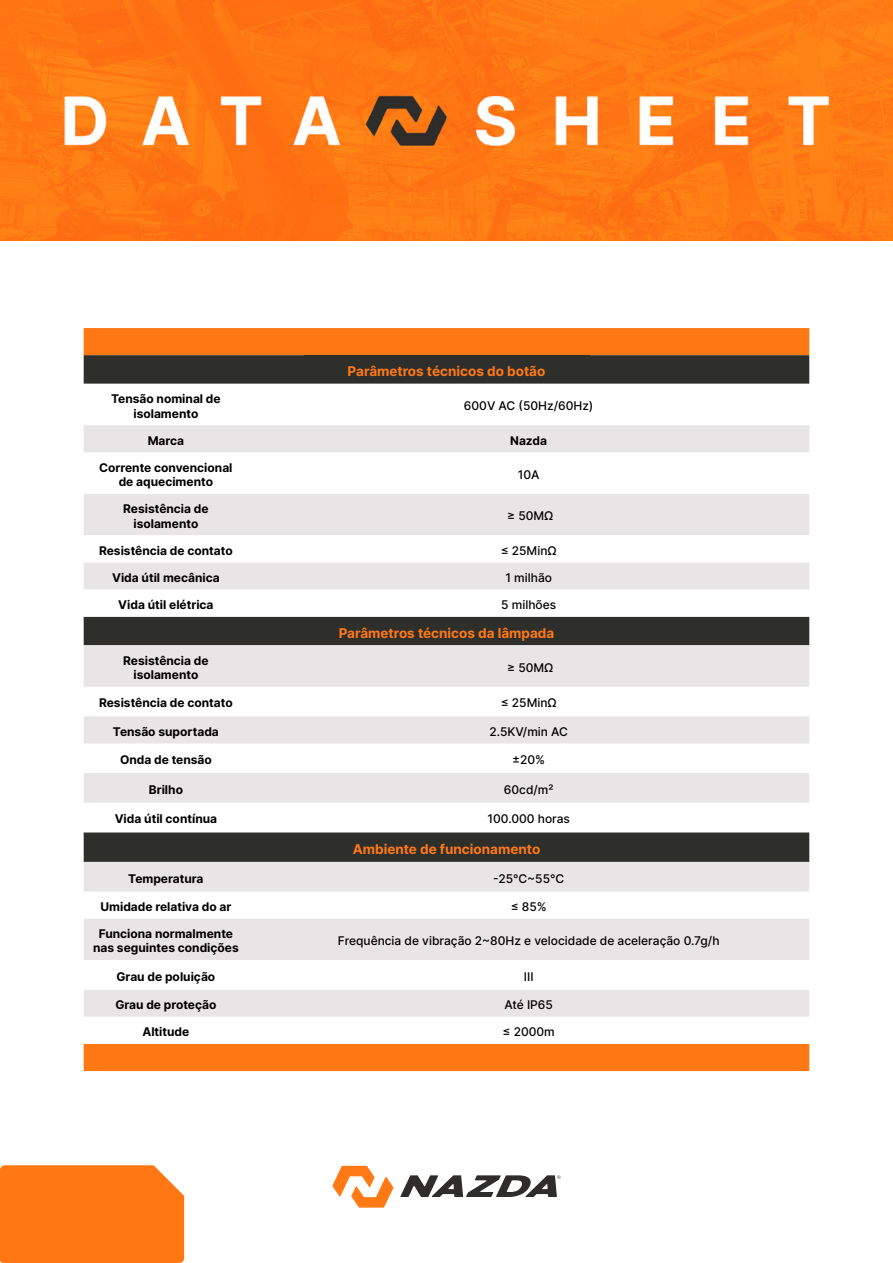
<style>
.page{position:relative;width:893px;height:1263px;background:#fff}
.page>*{position:absolute;margin:0;border:0;box-sizing:border-box;transform-origin:0 0}
.t1{font:700 13.5px "Inter";color:#ff7915}
.t2{font:700 12px/14.4px "Inter";color:#000;text-align:center}
.t3{font:500 12px "Inter";color:#000}
</style>
<div class="page">
<img style="left:0;top:0;width:893px;height:241px">
<svg style="left:332px;top:1166px;width:61px;height:41px"></svg>
<svg style="left:400px;top:1175px;width:161px;height:22px"></svg>
<div style="left:0;top:1165px;width:184px;height:98px;background:#ff7814"></div>
<div style="left:84px;top:328px;width:725px;height:27px;background:#ff7814"></div>
<div style="left:84px;top:355px;width:725px;height:29px;background:#2e2e2b"></div>
<svg style="left:84px;top:425px;width:725px;height:592px;fill:#e8e5e6"></svg>
<svg style="left:84px;top:535px;width:725px;height:82px"></svg>
<svg style="left:84px;top:960px;width:725px;height:30px"></svg>
<div style="left:84px;top:1043px;width:725px;height:28px;background:#ff7814"></div>
<svg style="left:809px;top:0;width:84px;height:87px;background:#fe7e15"></svg>
<p class="t1" style="left:348px;top:361px;width:199px">Parâmetros técnicos do botão</p>
<p class="t2" style="left:111px;top:391px;width:111px">Tensão nominal de isolamento</p>
<p class="t3" style="left:464px;top:397px;width:131px">600V AC (50Hz/60Hz)</p>
<p class="t2" style="left:148px;top:433px;width:38px">Marca</p>
<p class="t2" style="left:510px;top:433px;width:38px">Nazda</p>
<p class="t2" style="left:99px;top:460px;width:135px">Corrente convencional de aquecimento</p>
<p class="t3" style="left:518px;top:466px;width:23px">10A</p>
<p class="t2" style="left:123px;top:501px;width:87px">Resistência de isolamento</p>
<p class="t3" style="left:507px;top:507px;width:48px">≥ 50MΩ</p>
<p class="t2" style="left:99px;top:543px;width:135px">Resistência de contato</p>
<p class="t3" style="left:501px;top:542px;width:57px">≤ 25MinΩ</p>
<p class="t2" style="left:112px;top:570px;width:109px">Vida útil mecânica</p>
<p class="t3" style="left:505px;top:569px;width:48px">1 milhão</p>
<p class="t2" style="left:118px;top:597px;width:97px">Vida útil elétrica</p>
<p class="t3" style="left:501px;top:596px;width:57px">5 milhões</p>
<p class="t1" style="left:339px;top:623px;width:217px">Parâmetros técnicos da lâmpada</p>
<p class="t2" style="left:123px;top:653px;width:87px">Resistência de isolamento</p>
<p class="t3" style="left:507px;top:659px;width:48px">≥ 50MΩ</p>
<p class="t2" style="left:99px;top:695px;width:135px">Resistência de contato</p>
<p class="t3" style="left:501px;top:694px;width:57px">≤ 25MinΩ</p>
<p class="t2" style="left:113px;top:724px;width:107px">Tensão suportada</p>
<p class="t3" style="left:489px;top:723px;width:80px">2.5KV/min AC</p>
<p class="t2" style="left:120px;top:752px;width:93px">Onda de tensão</p>
<p class="t3" style="left:512px;top:751px;width:34px">±20%</p>
<p class="t2" style="left:149px;top:782px;width:36px">Brilho</p>
<p class="t3" style="left:504px;top:780px;width:51px">60cd/m²</p>
<p class="t2" style="left:115px;top:811px;width:104px">Vida útil contínua</p>
<p class="t3" style="left:488px;top:810px;width:84px">100.000 horas</p>
<p class="t1" style="left:353px;top:839px;width:189px">Ambiente de funcionamento</p>
<p class="t2" style="left:128px;top:871px;width:77px">Temperatura</p>
<p class="t3" style="left:493px;top:869px;width:72px">-25°C~55°C</p>
<p class="t2" style="left:100px;top:899px;width:132px">Umidade relativa do ar</p>
<p class="t3" style="left:511px;top:898px;width:38px">≤ 85%</p>
<p class="t2" style="left:93px;top:926px;width:147px">Funciona normalmente nas seguintes condições</p>
<p class="t3" style="left:338px;top:932px;width:383px">Frequência de vibração 2~80Hz e velocidade de aceleração 0.7g/h</p>
<p class="t2" style="left:117px;top:969px;width:100px">Grau de poluição</p>
<p class="t3" style="left:524px;top:967px;width:11px">III</p>
<p class="t2" style="left:115px;top:997px;width:103px">Grau de proteção</p>
<p class="t3" style="left:504px;top:996px;width:50px">Até IP65</p>
<p class="t2" style="left:142px;top:1024px;width:48px">Altitude</p>
<p class="t3" style="left:503px;top:1023px;width:54px">≤ 2000m</p>
</div>
